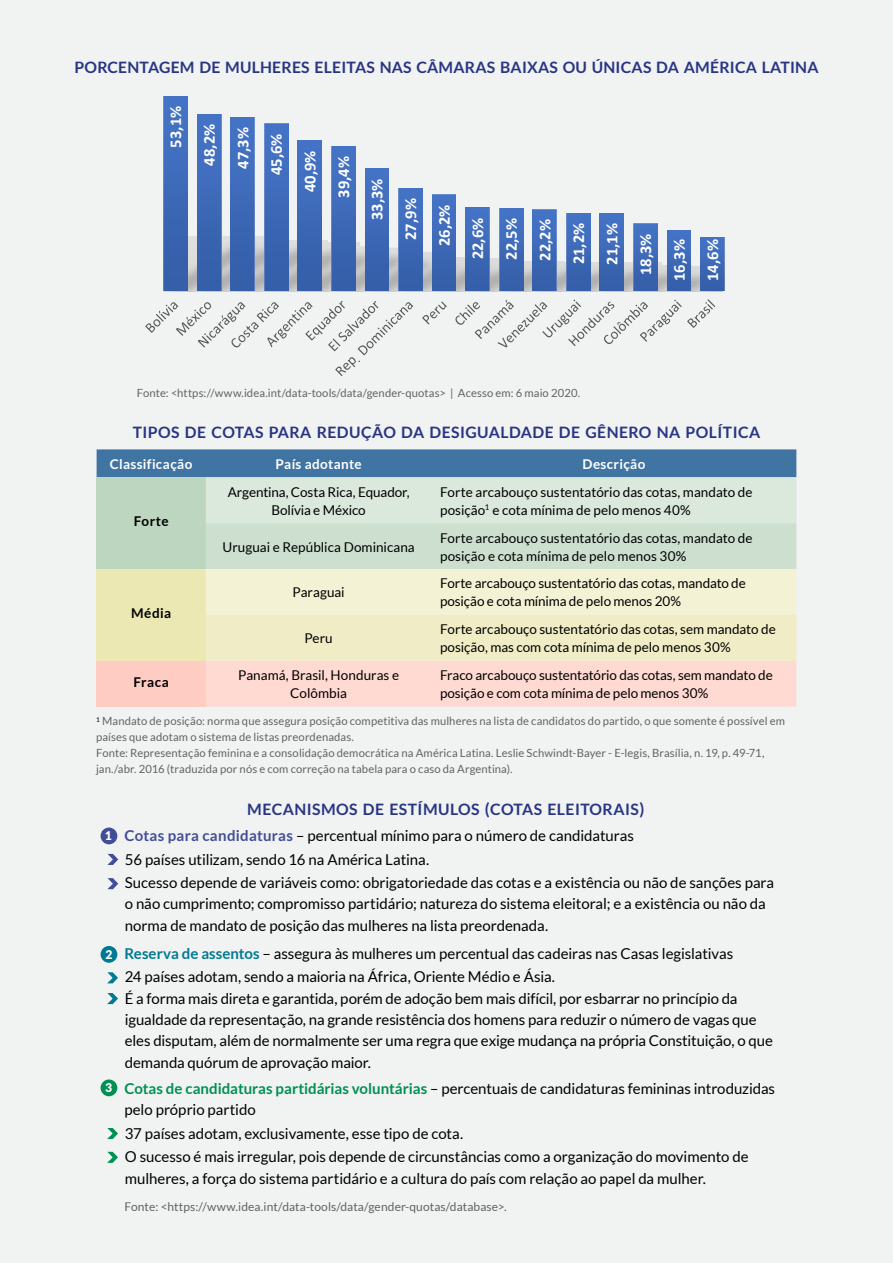
<style>
.page{position:relative;width:893px;height:1263px;background:#f1f2f2}
.page>*{position:absolute;margin:0;border:0;box-sizing:border-box;transform-origin:0 0}
.t1{font:700 16.5px "Calibri";color:#fff}
.titulo_2{font:700 15.75px "Lato";letter-spacing:.015em;color:#283583}
.texto_-_cópia{font:15px/21.3px "Lato";letter-spacing:-.005em;color:#000}
.tabela{font:13.5px/18px "Lato";color:#000}
.tabela-2{font:700 13.5px "Lato";letter-spacing:.025em;color:#fff}
.tabela-3{font:700 13.5px "Lato";letter-spacing:.035em;color:#000}
.texto_-_cópia-2{font:12px "Lato";letter-spacing:.005em;color:#646363}
.titulo_2-2{font:900 12px "Lato";color:#fff}
.Estilo_de_parágrafo{font:11.25px/15.8px "Lato";letter-spacing:.01em;color:#646363}
.s1{font-size:16.5px}
.s2{font-weight:700;color:#414e97}
.s3{font-weight:700;color:#007a92}
.s4{font-weight:700;color:#009053}
</style>
<div class="page">
<div style="left:101px;top:827px;width:16px;height:17px;background:#414e97;border-radius:50%"></div>
<div style="left:101px;top:946px;width:16px;height:17px;background:#007a92;border-radius:50%"></div>
<div style="left:101px;top:1079px;width:16px;height:17px;background:#009053;border-radius:50%"></div>
<img style="left:164px;top:236px;width:100px;height:56px">
<img style="left:187px;top:240px;width:77px;height:52px">
<img style="left:221px;top:241px;width:138px;height:51px">
<img style="left:254px;top:242px;width:14px;height:50px">
<img style="left:288px;top:246px;width:40px;height:46px">
<img style="left:359px;top:247px;width:40px;height:6px">
<img style="left:328px;top:247px;width:31px;height:45px">
<img style="left:321px;top:247px;width:7px;height:45px">
<img style="left:355px;top:253px;width:77px;height:39px">
<img style="left:443px;top:257px;width:23px;height:35px">
<img style="left:389px;top:257px;width:29px;height:35px">
<img style="left:470px;top:259px;width:29px;height:33px">
<img style="left:422px;top:259px;width:21px;height:33px">
<img style="left:456px;top:262px;width:14px;height:30px">
<img style="left:489px;top:262px;width:34px;height:30px">
<img style="left:523px;top:262px;width:73px;height:30px">
<img style="left:628px;top:263px;width:34px;height:2px">
<img style="left:556px;top:263px;width:72px;height:29px">
<img style="left:590px;top:263px;width:6px;height:29px">
<img style="left:623px;top:265px;width:69px;height:27px">
<img style="left:657px;top:267px;width:5px;height:25px">
<img style="left:682px;top:268px;width:40px;height:24px">
<svg style="left:691px;top:268px;width:1px;height:24px"></svg>
<img style="left:164px;top:96px;width:23px;height:195px">
<img style="left:197px;top:114px;width:24px;height:177px">
<img style="left:231px;top:117px;width:24px;height:174px">
<img style="left:264px;top:124px;width:24px;height:167px">
<img style="left:298px;top:141px;width:24px;height:150px">
<img style="left:331px;top:146px;width:24px;height:145px">
<img style="left:365px;top:169px;width:24px;height:122px">
<img style="left:399px;top:188px;width:23px;height:103px">
<img style="left:432px;top:195px;width:24px;height:96px">
<img style="left:466px;top:208px;width:23px;height:83px">
<img style="left:499px;top:208px;width:24px;height:83px">
<img style="left:533px;top:209px;width:24px;height:82px">
<img style="left:566px;top:213px;width:24px;height:78px">
<img style="left:600px;top:213px;width:24px;height:78px">
<img style="left:633px;top:224px;width:24px;height:67px">
<img style="left:667px;top:231px;width:24px;height:60px">
<img style="left:701px;top:237px;width:23px;height:54px">
<svg style="left:422px;top:301px;width:25px;height:23px"></svg>
<svg style="left:455px;top:299px;width:260px;height:48px"></svg>
<svg style="left:145px;top:301px;width:268px;height:75px"></svg>
<svg style="left:97px;top:449px;width:699px;height:258px;background:#d4d8c9"></svg>
<svg style="left:108px;top:854px;width:10px;height:11px"></svg>
<svg style="left:107px;top:1128px;width:11px;height:11px"></svg>
<svg style="left:108px;top:878px;width:10px;height:11px"></svg>
<svg style="left:107px;top:972px;width:11px;height:11px"></svg>
<svg style="left:107px;top:993px;width:11px;height:11px"></svg>
<svg style="left:107px;top:1152px;width:11px;height:11px"></svg>
<p class="titulo_2" style="left:74px;top:58px;width:746px">PORCENTAGEM DE MULHERES ELEITAS NAS CÂMARAS BAIXAS OU ÚNICAS DA AMÉRICA LATINA</p>
<p class="t1" style="left:164px;top:148px;width:43px;rotate:-90deg">53,1%</p>
<p class="t1" style="left:198px;top:165px;width:43px;rotate:-90deg">48,2%</p>
<p class="t1" style="left:231px;top:169px;width:43px;rotate:-90deg">47,3%</p>
<p class="t1" style="left:265px;top:175px;width:43px;rotate:-90deg">45,6%</p>
<p class="t1" style="left:298px;top:192px;width:43px;rotate:-90deg">40,9%</p>
<p class="t1" style="left:332px;top:198px;width:43px;rotate:-90deg">39,4%</p>
<p class="t1" style="left:365px;top:220px;width:43px;rotate:-90deg">33,3%</p>
<p class="t1" style="left:399px;top:240px;width:43px;rotate:-90deg">27,9%</p>
<p class="t1" style="left:433px;top:246px;width:43px;rotate:-90deg">26,2%</p>
<p class="t1" style="left:466px;top:259px;width:43px;rotate:-90deg">22,6%</p>
<p class="t1" style="left:500px;top:260px;width:43px;rotate:-90deg">22,5%</p>
<p class="t1" style="left:533px;top:261px;width:43px;rotate:-90deg">22,2%</p>
<p class="t1" style="left:567px;top:264px;width:43px;rotate:-90deg">21,2%</p>
<p class="t1" style="left:600px;top:265px;width:43px;rotate:-90deg">21,1%</p>
<p class="t1" style="left:634px;top:275px;width:43px;rotate:-90deg">18,3%</p>
<p class="t1" style="left:668px;top:281px;width:43px;rotate:-90deg">16,3%</p>
<p class="t1" style="left:701px;top:281px;width:43px;rotate:-90deg">14,6%</p>
<p class="Estilo_de_parágrafo" style="left:137px;top:385px;width:445px">Fonte: &lt;https://www.idea.int/data-tools/data/gender-quotas&gt; | Acesso em: 6 maio 2020.</p>
<p class="titulo_2" style="left:133px;top:423px;width:629px">TIPOS DE COTAS PARA REDUÇÃO DA DESIGUALDADE DE GÊNERO NA POLÍTICA</p>
<p class="tabela-2" style="left:110px;top:456px;width:84px">Classificação</p>
<p class="tabela-2" style="left:276px;top:456px;width:87px">País adotante</p>
<p class="tabela-2" style="left:582px;top:456px;width:64px">Descrição</p>
<p class="tabela-3" style="left:134px;top:514px;width:36px">Forte</p>
<p class="tabela-3" style="left:131px;top:606px;width:42px">Média</p>
<p class="tabela" style="left:228px;top:483px;width:183px;text-align:center">Argentina, Costa Rica, Equador,<br>Bolívia e México</p>
<p class="tabela" style="left:440px;top:483px;width:314px">Forte arcabouço sustentatório das cotas, mandato de posição<sup>1</sup> e cota mínima de pelo menos 40%</p>
<p class="tabela" style="left:222px;top:538px;width:194px">Uruguai e República Dominicana</p>
<p class="tabela" style="left:440px;top:529px;width:314px">Forte arcabouço sustentatório das cotas, mandato de posição e cota mínima de pelo menos 30%</p>
<p class="tabela" style="left:292px;top:583px;width:54px">Paraguai</p>
<p class="tabela" style="left:440px;top:574px;width:307px">Forte arcabouço sustentatório das cotas, mandato de posição e cota mínima de pelo menos 20%</p>
<p class="tabela" style="left:304px;top:629px;width:30px">Peru</p>
<p class="tabela" style="left:440px;top:620px;width:337px">Forte arcabouço sustentatório das cotas, sem mandato de posição, mas com cota mínima de pelo menos 30%</p>
<p class="tabela-3" style="left:134px;top:674px;width:37px">Fraca</p>
<p class="tabela" style="left:238px;top:666px;width:163px;text-align:center">Panamá, Brasil, Honduras e<br>Colômbia</p>
<p class="tabela" style="left:440px;top:666px;width:334px">Fraco arcabouço sustentatório das cotas, sem mandato de posição e com cota mínima de pelo menos 30%</p>
<p class="Estilo_de_parágrafo" style="left:96px;top:713px;width:690px"><sup>1</sup> Mandato de posição: norma que assegura posição competitiva das mulheres na lista de candidatos do partido, o que somente é possível em países que adotam o sistema de listas preordenadas.</p>
<p class="Estilo_de_parágrafo" style="left:96px;top:745px;width:670px">Fonte: Representação feminina e a consolidação democrática na América Latina. Leslie Schwindt-Bayer - E-legis, Brasília, n. 19, p. 49-71, jan./abr. 2016 (traduzida por nós e com correção na tabela para o caso da Argentina).</p>
<p class="titulo_2-2" style="left:105px;top:829px;width:8px">1</p>
<p class="titulo_2-2" style="left:105px;top:947px;width:8px">2</p>
<p class="titulo_2-2" style="left:105px;top:1081px;width:8px">3</p>
<p class="titulo_2" style="left:247px;top:800px;width:398px">MECANISMOS DE ESTÍMULOS <span class="s1">(</span>COTAS ELEITORAIS<span class="s1">)</span></p>
<p class="texto_-_cópia" style="left:124px;top:825px;width:511px"><span class="s2">Cotas para candidaturas</span> – percentual mínimo para o número de candidaturas</p>
<p class="texto_-_cópia" style="left:125px;top:848px;width:306px">56 países utilizam, sendo 16 na América Latina.</p>
<p class="texto_-_cópia" style="left:125px;top:872px;width:651px">Sucesso depende de variáveis como: obrigatoriedade das cotas e a existência ou não de sanções para o não cumprimento; compromisso partidário; natureza do sistema eleitoral; e a existência ou não da norma de mandato de posição das mulheres na lista preordenada.</p>
<p class="texto_-_cópia" style="left:124px;top:942px;width:610px"><span class="s3">Reserva de assentos</span> – assegura às mulheres um percentual das cadeiras nas Casas legislativas</p>
<p class="texto_-_cópia" style="left:125px;top:966px;width:432px">24 países adotam, sendo a maioria na África, Oriente Médio e Ásia.</p>
<p class="texto_-_cópia" style="left:125px;top:987px;width:650px">É a forma mais direta e garantida, porém de adoção bem mais difícil, por esbarrar no princípio da igualdade da representação, na grande resistência dos homens para reduzir o número de vagas que eles disputam, além de normalmente ser uma regra que exige mudança na própria Constituição, o que demanda quórum de aprovação maior.</p>
<p class="texto_-_cópia" style="left:124px;top:1077px;width:652px;line-height:21.8px"><span class="s4">Cotas de candidaturas partidárias voluntárias</span> – percentuais de candidaturas femininas introduzidas pelo próprio partido</p>
<p class="texto_-_cópia" style="left:125px;top:1123px;width:340px">37 países adotam, exclusivamente, esse tipo de cota.</p>
<p class="texto_-_cópia" style="left:125px;top:1146px;width:625px">O sucesso é mais irregular, pois depende de circunstâncias como a organização do movimento de mulheres, a força do sistema partidário e a cultura do país com relação ao papel da mulher.</p>
<p class="texto_-_cópia-2" style="left:124px;top:1200px;width:384px">Fonte: &lt;https://www.idea.int/data-tools/data/gender-quotas/database&gt;.</p>
</div>
